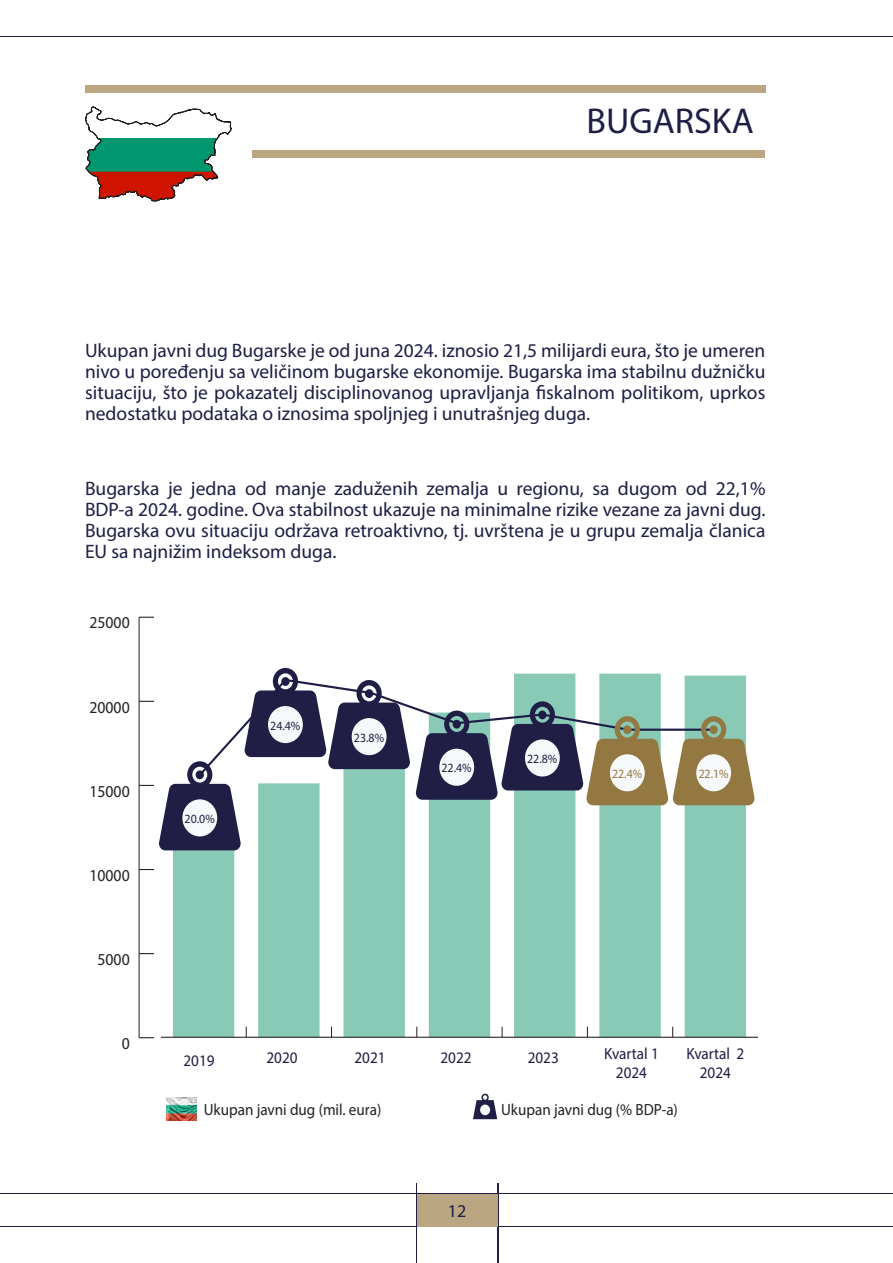
<style>
.page{position:relative;width:893px;height:1263px;background:#fff}
.page>*{position:absolute;margin:0;border:0;box-sizing:border-box;transform-origin:0 0}
.t1{font:36px "Myriad Pro";color:#1e1e46}
.t2{font:19.5px/21px "Myriad Pro";color:#1e1e46;text-align:justify}
.t3{font:18px "Myriad Pro";color:#1e1e46}
.t4{font:16.65px "Skola Sans";color:#231f20;scale:.94 1}
.t5{font:16.2px "Skola Sans";color:#231f20;scale:.94 1}
.t6{font:16.2px/19.4px "Skola Sans";color:#1e1c45;text-align:center;scale:.94 1}
.t7{font:700 12.6px "Skola Sans Cn";color:#201e45;scale:.94 1}
.t8{font:700 12.6px "Skola Sans Cn";color:#937841;scale:.94 1}
</style>
<div class="page">
<hr style="left:0;top:1226px;width:893px;height:1px;background:#1e1e46">
<hr style="left:0;top:1193px;width:893px;height:1px;background:#1e1e46">
<hr style="left:0;top:36px;width:893px;height:1px;background:#1e1e46">
<hr style="left:416px;top:1183px;width:1px;height:80px;background:#1e1e46">
<hr style="left:497px;top:1183px;width:2px;height:80px;background:#1e1e46">
<div style="left:417px;top:1194px;width:80px;height:32px;background:#baa781"></div>
<div style="left:85px;top:85px;width:680px;height:7px;background:#baa781"></div>
<div style="left:252px;top:150px;width:512px;height:7px;background:#baa781"></div>
<svg style="left:85px;top:106px;width:147px;height:95px"></svg>
<hr style="left:139px;top:617px;width:1px;height:421px;background:#231f20">
<svg style="left:139px;top:1037px;width:15px;height:1px"></svg>
<svg style="left:139px;top:953px;width:15px;height:1px"></svg>
<svg style="left:140px;top:869px;width:14px;height:1px"></svg>
<svg style="left:139px;top:617px;width:15px;height:1px"></svg>
<svg style="left:173px;top:850px;width:573px;height:187px;fill:#89cab6"></svg>
<svg style="left:473px;top:1093px;width:24px;height:26px"></svg>
<div style="left:480px;top:1104px;width:10px;height:11px;background:#f7f8f9;border-radius:50%"></div>
<svg style="left:139px;top:668px;width:616px;height:182px"></svg>
<div style="left:696px;top:754px;width:35px;height:37px;background:#f7f8f9;border-radius:50%"></div>
<hr style="left:161px;top:1037px;width:597px;height:1px;background:#231f20">
<img style="left:167px;top:1097px;width:30px;height:23px">
<p class="t1" style="left:587px;top:99px;width:169px">BUGARSKA</p>
<p class="t2" style="left:85px;top:339px;width:682px">Ukupan javni dug Bugarske je od juna 2024. iznosio 21,5 milijardi eura, što je umeren nivo u poređenju sa veličinom bugarske ekonomije. Bugarska ima stabilnu dužničku situaciju, što je pokazatelj disciplinovanog upravljanja fiskalnom politikom, uprkos nedostatku podataka o iznosima spoljnjeg i unutrašnjeg duga.</p>
<p class="t2" style="left:85px;top:477px;width:682px">Bugarska je jedna od manje zaduženih zemalja u regionu, sa dugom od 22,1% BDP-a 2024. godine. Ova stabilnost ukazuje na minimalne rizike vezane za javni dug.<br>Bugarska ovu situaciju održava retroaktivno, tj. uvrštena je u grupu zemalja članica EU sa najnižim indeksom duga.</p>
<p class="t4" style="left:89px;top:612px;width:44px">25000</p>
<p class="t4" style="left:89px;top:697px;width:44px">20000</p>
<p class="t4" style="left:89px;top:781px;width:44px">15000</p>
<p class="t4" style="left:89px;top:865px;width:44px">10000</p>
<p class="t4" style="left:98px;top:949px;width:36px">5000</p>
<p class="t4" style="left:122px;top:1033px;width:10px">0</p>
<p class="t7" style="left:185px;top:811px;width:34px">20.0%</p>
<p class="t7" style="left:270px;top:717px;width:34px">24.4%</p>
<p class="t7" style="left:354px;top:730px;width:34px">23.8%</p>
<p class="t7" style="left:442px;top:760px;width:34px">22.4%</p>
<p class="t7" style="left:527px;top:751px;width:34px">22.8%</p>
<p class="t8" style="left:612px;top:766px;width:34px">22.4%</p>
<p class="t8" style="left:698px;top:766px;width:34px">22.1%</p>
<p class="t6" style="left:184px;top:1051px;width:35px">2019</p>
<p class="t6" style="left:266px;top:1048px;width:35px">2020</p>
<p class="t6" style="left:354px;top:1048px;width:35px">2021</p>
<p class="t6" style="left:440px;top:1048px;width:35px">2022</p>
<p class="t6" style="left:528px;top:1048px;width:35px">2023</p>
<p class="t6" style="left:604px;top:1043px;width:60px">Kvartal 1<br>2024</p>
<p class="t6" style="left:686px;top:1043px;width:63px">Kvartal 2<br>2024</p>
<p class="t5" style="left:204px;top:1099px;width:191px">Ukupan javni dug (mil. eura)</p>
<p class="t5" style="left:501px;top:1099px;width:190px">Ukupan javni dug (% BDP-a)</p>
<p class="t3" style="left:448px;top:1200px;width:20px">12</p>
</div>
